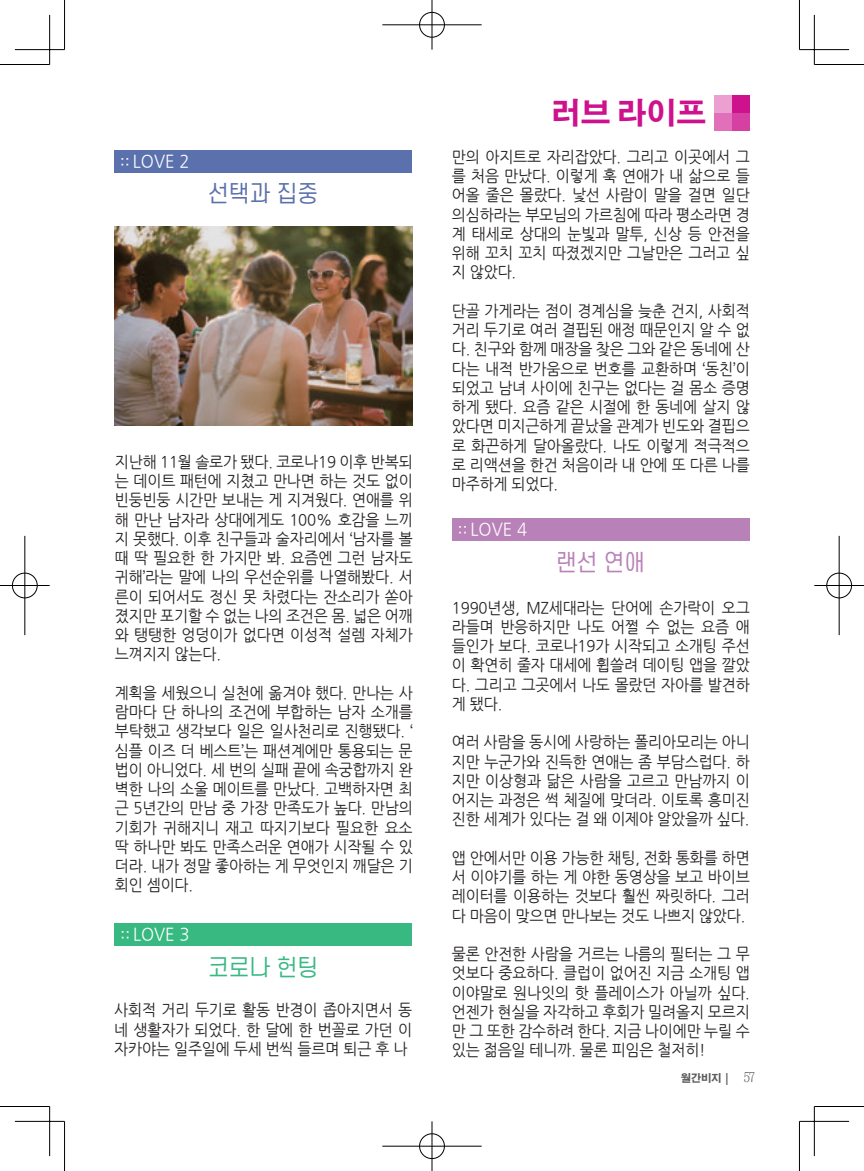
<style>
.page{position:relative;width:864px;height:1171px;background:#fff}
.page>*{position:absolute;margin:0;border:0;box-sizing:border-box;transform-origin:0 0}
.t1{font:700 29.75px "Adobe Gothic Std";color:#ce118c}
.t2{font:22.75px "S Core Dream 4";color:#39b982;scale:.95 1}
.t3{font:22.75px "S Core Dream 4";color:#5b71ad;scale:.95 1}
.t4{font:22.75px "S Core Dream 4";color:#b881b8;scale:.95 1}
.t5{font:17.5px "Nanum Gothic";color:#fff;scale:.95 1}
.t6{font:15.75px/19.2px "Nanum Gothic";letter-spacing:-.01em;color:#231f20;text-align:justify;scale:.95 1}
.t7{font:700 10.5px "Adobe Gothic Std";color:#57585a}
.s1{font-family:"Chosunilbo NM";font-weight:400;font-size:14px}
</style>
<div class="page">
<div style="left:714px;top:96px;width:17px;height:17px;background:#eba0d1"></div>
<div style="left:731px;top:96px;width:18px;height:17px;background:#ce118c"></div>
<div style="left:714px;top:113px;width:17px;height:17px;background:#e170ba"></div>
<div style="left:731px;top:113px;width:18px;height:17px;background:#d740a3"></div>
<div style="left:114px;top:923px;width:298px;height:22px;background:#39b982"></div>
<div style="left:114px;top:150px;width:298px;height:23px;background:#5b71ad"></div>
<div style="left:451px;top:518px;width:298px;height:23px;background:#b881b8"></div>
<img style="left:114px;top:227px;width:298px;height:198px">
<hr style="left:0;top:64px;width:50px;height:1px;background:#000">
<hr style="left:814px;top:64px;width:49px;height:1px;background:#000">
<hr style="left:0;top:1106px;width:50px;height:1px;background:#000">
<hr style="left:814px;top:1106px;width:49px;height:1px;background:#000">
<hr style="left:64px;top:0;width:1px;height:50px;background:#000">
<hr style="left:64px;top:1121px;width:1px;height:50px;background:#000">
<hr style="left:798px;top:0;width:1px;height:50px;background:#000">
<hr style="left:798px;top:1121px;width:1px;height:50px;background:#000">
<hr style="left:15px;top:49px;width:49px;height:1px;background:#000">
<hr style="left:799px;top:49px;width:49px;height:1px;background:#000">
<hr style="left:15px;top:1121px;width:49px;height:1px;background:#000">
<hr style="left:799px;top:1121px;width:49px;height:1px;background:#000">
<hr style="left:49px;top:15px;width:1px;height:49px;background:#000">
<hr style="left:49px;top:1106px;width:1px;height:50px;background:#000">
<hr style="left:813px;top:15px;width:1px;height:49px;background:#000">
<hr style="left:813px;top:1106px;width:1px;height:50px;background:#000">
<div style="left:418px;top:11px;width:27px;height:27px;border:2px solid #fff;border-radius:50%"></div>
<hr style="left:382px;top:24px;width:99px;height:2px;background:#fff">
<hr style="left:430px;top:0;width:3px;height:50px;background:#fff">
<div style="left:419px;top:12px;width:25px;height:25px;border:1px solid #000;border-radius:50%"></div>
<hr style="left:382px;top:25px;width:99px;height:1px;background:#000">
<hr style="left:431px;top:0;width:1px;height:50px;background:#000">
<div style="left:418px;top:1132px;width:27px;height:28px;border:2px solid #fff;border-radius:50%"></div>
<hr style="left:382px;top:1145px;width:99px;height:2px;background:#fff">
<hr style="left:430px;top:1121px;width:3px;height:50px;background:#fff">
<div style="left:419px;top:1133px;width:25px;height:26px;border:1px solid #000;border-radius:50%"></div>
<hr style="left:382px;top:1146px;width:99px;height:1px;background:#000">
<hr style="left:431px;top:1121px;width:1px;height:50px;background:#000">
<div style="left:11px;top:572px;width:27px;height:27px;border:2px solid #fff;border-radius:50%"></div>
<hr style="left:0;top:584px;width:50px;height:3px;background:#fff">
<hr style="left:24px;top:536px;width:2px;height:99px;background:#fff">
<div style="left:12px;top:573px;width:25px;height:25px;border:1px solid #000;border-radius:50%"></div>
<hr style="left:0;top:585px;width:50px;height:1px;background:#000">
<hr style="left:25px;top:536px;width:1px;height:99px;background:#000">
<div style="left:825px;top:572px;width:27px;height:27px;border:2px solid #fff;border-radius:50%"></div>
<hr style="left:814px;top:584px;width:49px;height:3px;background:#fff">
<hr style="left:837px;top:536px;width:3px;height:99px;background:#fff">
<div style="left:826px;top:573px;width:25px;height:25px;border:1px solid #000;border-radius:50%"></div>
<hr style="left:814px;top:585px;width:49px;height:1px;background:#000">
<hr style="left:838px;top:536px;width:1px;height:99px;background:#000">
<p class="t5" style="left:117px;top:153px;width:77px">∷LOVE 2</p>
<h2 class="t3" style="left:208px;top:177px;width:117px">선택과 집중</h2>
<p class="t6" style="left:115px;top:452px;width:315px">지난해 11월 솔로가 됐다. 코로나19 이후 반복되 는 데이트 패턴에 지쳤고 만나면 하는 것도 없이 빈둥빈둥 시간만 보내는 게 지겨웠다. 연애를 위 해 만난 남자라 상대에게도 100% 호감을 느끼 지 못했다. 이후 친구들과 술자리에서 ‘남자를 볼 때 딱 필요한 한 가지만 봐. 요즘엔 그런 남자도 귀해’라는 말에 나의 우선순위를 나열해봤다. 서 른이 되어서도 정신 못 차렸다는 잔소리가 쏟아 졌지만 포기할 수 없는 나의 조건은 몸. 넓은 어깨 와 탱탱한 엉덩이가 없다면 이성적 설렘 자체가 느껴지지 않는다.</p>
<p class="t6" style="left:115px;top:683px;width:315px">계획을 세웠으니 실천에 옮겨야 했다. 만나는 사 람마다 단 하나의 조건에 부합하는 남자 소개를 부탁했고 생각보다 일은 일사천리로 진행됐다. ‘ 심플 이즈 더 베스트’는 패션계에만 통용되는 문 법이 아니었다. 세 번의 실패 끝에 속궁합까지 완 벽한 나의 소울 메이트를 만났다. 고백하자면 최 근 5년간의 만남 중 가장 만족도가 높다. 만남의 기회가 귀해지니 재고 따지기보다 필요한 요소 딱 하나만 봐도 만족스러운 연애가 시작될 수 있 더라. 내가 정말 좋아하는 게 무엇인지 깨달은 기 회인 셈이다.</p>
<p class="t5" style="left:117px;top:926px;width:77px">∷LOVE 3</p>
<h2 class="t2" style="left:208px;top:951px;width:117px">코로나 헌팅</h2>
<p class="t6" style="left:114px;top:1001px;width:315px">사회적 거리 두기로 활동 반경이 좁아지면서 동 네 생활자가 되었다. 한 달에 한 번꼴로 가던 이 자카야는 일주일에 두세 번씩 들르며 퇴근 후 나</p>
<h1 class="t1" style="left:550px;top:95px;width:157px">러브 라이프</h1>
<p class="t6" style="left:451px;top:147px;width:315px">만의 아지트로 자리잡았다. 그리고 이곳에서 그 를 처음 만났다. 이렇게 훅 연애가 내 삶으로 들 어올 줄은 몰랐다. 낯선 사람이 말을 걸면 일단 의심하라는 부모님의 가르침에 따라 평소라면 경 계 태세로 상대의 눈빛과 말투, 신상 등 안전을 위해 꼬치 꼬치 따졌겠지만 그날만은 그러고 싶 지 않았다.</p>
<p class="t6" style="left:451px;top:301px;width:315px">단골 가게라는 점이 경계심을 늦춘 건지, 사회적 거리 두기로 여러 결핍된 애정 때문인지 알 수 없 다. 친구와 함께 매장을 찾은 그와 같은 동네에 산 다는 내적 반가움으로 번호를 교환하며 ‘동친’이 되었고 남녀 사이에 친구는 없다는 걸 몸소 증명 하게 됐다. 요즘 같은 시절에 한 동네에 살지 않 았다면 미지근하게 끝났을 관계가 빈도와 결핍으 로 화끈하게 달아올랐다. 나도 이렇게 적극적으 로 리액션을 한건 처음이라 내 안에 또 다른 나를 마주하게 되었다.</p>
<p class="t5" style="left:455px;top:521px;width:77px">∷LOVE 4</p>
<h2 class="t4" style="left:555px;top:546px;width:95px">랜선 연애</h2>
<p class="t6" style="left:451px;top:598px;width:315px">1990년생, MZ세대라는 단어에 손가락이 오그 라들며 반응하지만 나도 어쩔 수 없는 요즘 애 들인가 보다. 코로나19가 시작되고 소개팅 주선 이 확연히 줄자 대세에 휩쓸려 데이팅 앱을 깔았 다. 그리고 그곳에서 나도 몰랐던 자아를 발견하 게 됐다.</p>
<p class="t6" style="left:451px;top:733px;width:315px">여러 사람을 동시에 사랑하는 폴리아모리는 아니 지만 누군가와 진득한 연애는 좀 부담스럽다. 하 지만 이상형과 닮은 사람을 고르고 만남까지 이 어지는 과정은 썩 체질에 맞더라. 이토록 흥미진 진한 세계가 있다는 걸 왜 이제야 알았을까 싶다.</p>
<p class="t6" style="left:451px;top:848px;width:315px">앱 안에서만 이용 가능한 채팅, 전화 통화를 하면 서 이야기를 하는 게 야한 동영상을 보고 바이브 레이터를 이용하는 것보다 훨씬 짜릿하다. 그러 다 마음이 맞으면 만나보는 것도 나쁘지 않았다.</p>
<p class="t6" style="left:451px;top:945px;width:315px">물론 안전한 사람을 거르는 나름의 필터는 그 무 엇보다 중요하다. 클럽이 없어진 지금 소개팅 앱 이야말로 원나잇의 핫 플레이스가 아닐까 싶다. 언젠가 현실을 자각하고 후회가 밀려올지 모르지 만 그 또한 감수하려 한다. 지금 나이에만 누릴 수 있는 젊음일 테니까. 물론 피임은 철저히!</p>
<p class="t7" style="left:680px;top:1072px;width:76px">월간비지 | <span class="s1">57</span></p>
</div>
